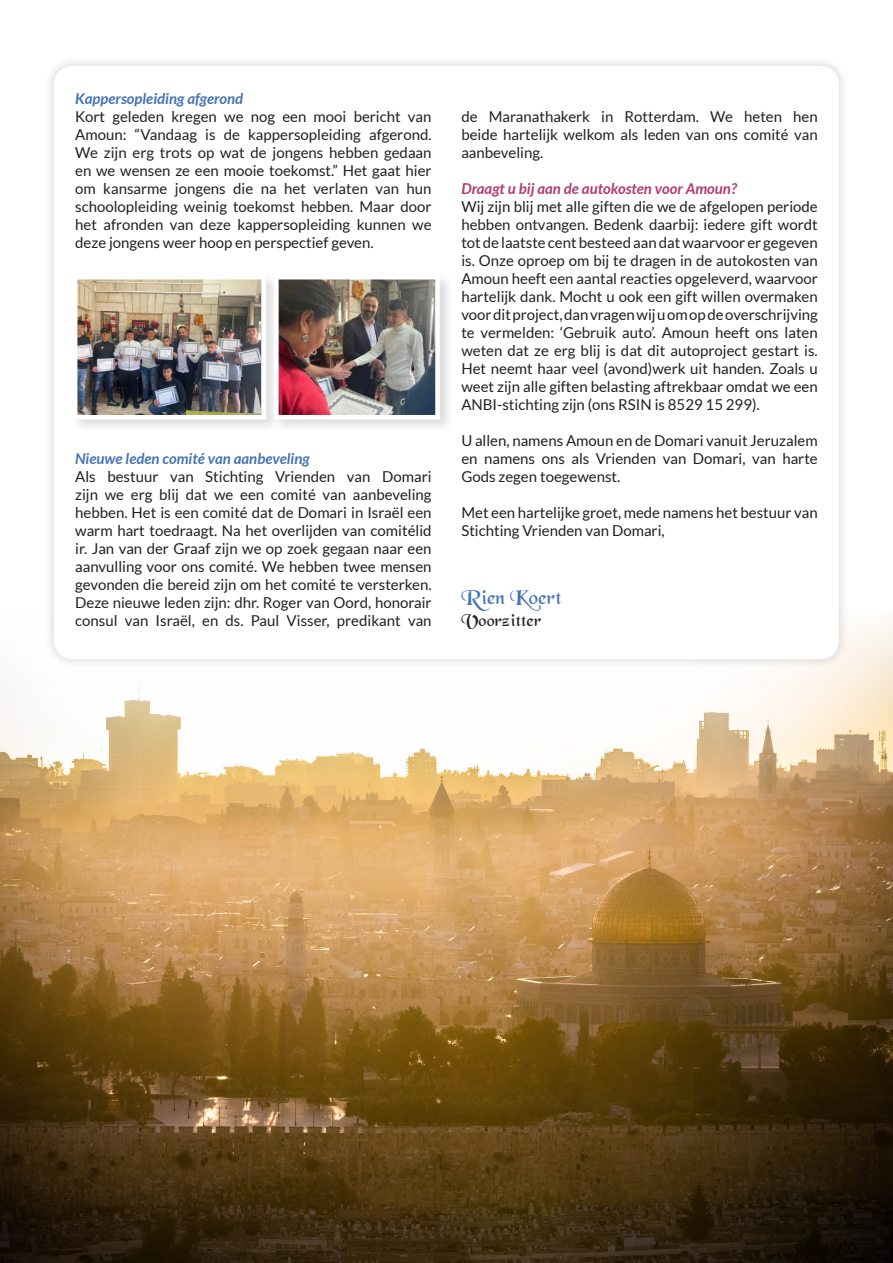
<style>
.page{position:relative;width:893px;height:1263px;background:#fff}
.page>*{position:absolute;margin:0;border:0;box-sizing:border-box;transform-origin:0 0}
.t1{font:21px "Newborough";color:#4374b4}
.t2{font:18px "Newborough";color:#231f20}
.t3{font:15px/18px "Lato";color:#231f20;text-align:justify}
.t4{font:italic 700 15px "Lato";color:#4374b4}
.t5{font:italic 700 15px "Lato";color:#b23b71}
</style>
<div class="page">
<img style="left:0;top:621px;width:893px;height:642px">
<div style="left:44px;top:56px;width:805px;height:613px;background:#231f20;opacity:.2"></div>
<div style="left:54px;top:66px;width:785px;height:593px;background:#fff;border-radius:18px"></div>
<div style="left:71px;top:273px;width:209px;height:161px;background:#231f20;opacity:.15"></div>
<img style="left:78px;top:280px;width:183px;height:134px">
<div style="left:73px;top:275px;width:193px;height:144px;border:4px solid #fff"></div>
<div style="left:272px;top:273px;width:182px;height:161px;background:#231f20;opacity:.15"></div>
<img style="left:279px;top:280px;width:156px;height:134px">
<div style="left:274px;top:275px;width:166px;height:144px;border:4px solid #fff"></div>
<p class="t4" style="left:75px;top:90px;width:170px">Kappersopleiding afgerond</p>
<p class="t3" style="left:75px;top:107px;width:358px">Kort geleden kregen we nog een mooi bericht van Amoun: “Vandaag is de kappersopleiding afgerond.<br>We zijn erg trots op wat de jongens hebben gedaan en we wensen ze een mooie toekomst.” Het gaat hier om kansarme jongens die na het verlaten van hun schoolopleiding weinig toekomst hebben. Maar door het afronden van deze kappersopleiding kunnen we deze jongens weer hoop en perspectief geven.</p>
<p class="t4" style="left:75px;top:450px;width:236px">Nieuwe leden comité van aanbeveling</p>
<p class="t3" style="left:75px;top:467px;width:358px">Als bestuur van Stichting Vrienden van Domari zijn we erg blij dat we een comité van aanbeveling hebben. Het is een comité dat de Domari in Israël een warm hart toedraagt. Na het overlijden van comitélid ir. Jan van der Graaf zijn we op zoek gegaan naar een aanvulling voor ons comité. We hebben twee mensen gevonden die bereid zijn om het comité te versterken.<br>Deze nieuwe leden zijn: dhr. Roger van Oord, honorair consul van Israël, en ds. Paul Visser, predikant van</p>
<p class="t3" style="left:461px;top:107px;width:358px">de Maranathakerk in Rotterdam. We heten hen beide hartelijk welkom als leden van ons comité van aanbeveling.</p>
<p class="t5" style="left:461px;top:180px;width:277px">Draagt u bij aan de autokosten voor Amoun?</p>
<p class="t3" style="left:461px;top:197px;width:358px">Wij zijn blij met alle giften die we de afgelopen periode hebben ontvangen. Bedenk daarbij: iedere gift wordt tot de laatste cent besteed aan dat waarvoor er gegeven is. Onze oproep om bij te dragen in de autokosten van Amoun heeft een aantal reacties opgeleverd, waarvoor hartelijk dank. Mocht u ook een gift willen overmaken voor dit project, dan vragen wij u om op de overschrijving te vermelden: ‘Gebruik auto’. Amoun heeft ons laten weten dat ze erg blij is dat dit autoproject gestart is.<br>Het neemt haar veel (avond)werk uit handen. Zoals u weet zijn alle giften belasting aftrekbaar omdat we een ANBI-stichting zijn (ons RSIN is 8529 15 299).</p>
<p class="t3" style="left:461px;top:431px;width:358px">U allen, namens Amoun en de Domari vanuit Jeruzalem en namens ons als Vrienden van Domari, van harte Gods zegen toegewenst.</p>
<p class="t3" style="left:461px;top:503px;width:358px">Met een hartelijke groet, mede namens het bestuur van<br>Stichting Vrienden van Domari,</p>
<p class="t1" style="left:461px;top:587px;width:102px">Rien Koert</p>
<p class="t2" style="left:461px;top:611px;width:81px">Voorzitter</p>
</div>
